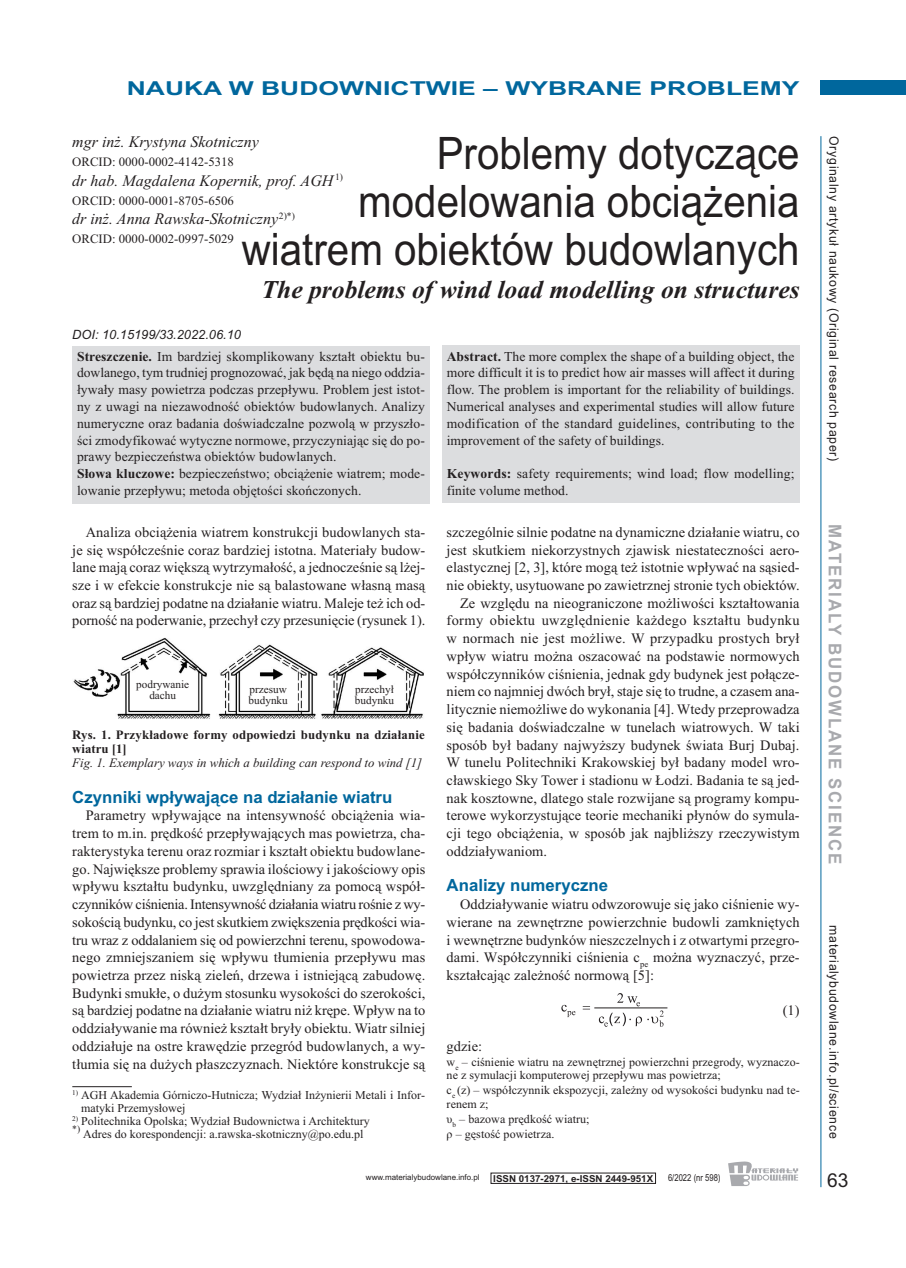
<style>
.page{position:relative;width:906px;height:1268px;background:#fff}
.page>*{position:absolute;margin:0;border:0;box-sizing:border-box;transform-origin:0 0}
.t1{font:44.7px/47.8px "Arial";color:#231f20;text-align:right;scale:.9 1}
.t2{font:italic 700 25.65px "Times New Roman";color:#231f20}
.t3{font:700 19.2px "Arial";color:#00679d;scale:1.38 1}
.t4{font:19.2px "Arial";color:#231f20}
.t5{font:700 17.55px "Arial";letter-spacing:.11em;color:#a8a9ad;scale:.96 1}
.t6{font:700 16.8px "Arial";color:#00679d}
.t7{font:italic 16.05px "Times New Roman";color:#231f20}
.t8{font:14.4px/17.7px "Times New Roman";letter-spacing:.005em;color:#231f20;text-align:justify}
.t9{font:14.4px "Times New Roman";letter-spacing:.025em;color:#231f20}
.t10{font:13.65px/16.8px "Times New Roman";letter-spacing:.005em;color:#231f20}
.t11{font:12.75px "Arial";letter-spacing:.055em;color:#231f20;scale:.96 1}
.t12{font:12.75px "Times New Roman";color:#231f20}
.t13{font:700 12.75px/14.4px "Times New Roman";letter-spacing:.015em;color:#231f20}
.t14{font:italic 12.75px "Times New Roman";color:#231f20}
.t15{font:italic 12.75px "Arial";color:#231f20}
.t16{font:12px/13.6px "Times New Roman";letter-spacing:.005em;color:#231f20}
.t17{font:11.25px/11.2px "Times New Roman";color:#231f20}
.t18{font:700 9.6px "Arial";color:#231f20}
.t19{font:9.6px "Arial";color:#231f20;scale:.8 1}
.t20{font:7.95px "Arial";color:#231f20}
.s1{font-weight:700}
</style>
<div class="page">
<div style="left:821px;top:81px;width:85px;height:14px;background:#00679d"></div>
<hr style="left:820px;top:136px;width:1px;height:1050px;background:#00679d">
<svg style="left:728px;top:1161px;width:70px;height:24px"></svg>
<hr style="left:594px;top:1007px;width:73px;height:1px;background:#231f20">
<svg style="left:561px;top:1004px;width:14px;height:12px"></svg>
<svg style="left:599px;top:993px;width:64px;height:33px"></svg>
<svg style="left:583px;top:1006px;width:7px;height:3px"></svg>
<hr style="left:72px;top:1086px;width:60px;height:1px;background:#231f20">
<div style="left:72px;top:345px;width:357px;height:158px;background:#dcdddf"></div>
<div style="left:442px;top:345px;width:357px;height:158px;background:#dcdddf"></div>
<img style="left:73px;top:638px;width:351px;height:81px">
<div style="left:135px;top:679px;width:56px;height:23px;background:#fff"></div>
<div style="left:243px;top:685px;width:50px;height:22px;background:#fff"></div>
<div style="left:349px;top:685px;width:51px;height:22px;background:#fff"></div>
<h3 class="t3" style="left:127px;top:77px;width:489px">NAUKA W BUDOWNICTWIE – WYBRANE PROBLEMY</h3>
<p class="t7" style="left:72px;top:132px;width:188px">mgr inż. Krystyna Skotniczny</p>
<p class="t12" style="left:72px;top:154px;width:163px">ORCID: 0000-0002-4142-5318</p>
<p class="t7" style="left:72px;top:171px;width:272px">dr hab. Magdalena Kopernik, prof. AGH <sup>1)</sup></p>
<p class="t12" style="left:72px;top:193px;width:163px">ORCID: 0000-0001-8705-6506</p>
<p class="t7" style="left:72px;top:209px;width:224px">dr inż. Anna Rawska-Skotniczny<sup>2)*)</sup></p>
<p class="t12" style="left:72px;top:231px;width:163px">ORCID: 0000-0002-0997-5029</p>
<h1 class="t1" style="left:242px;top:129px;width:621px">Problemy dotyczące modelowania obciążenia wiatrem obiektów budowlanych</h1>
<h2 class="t2" style="left:261px;top:273px;width:539px">The problems of wind load modelling on structures</h2>
<p class="t15" style="left:72px;top:327px;width:170px">DOI: 10.15199/33.2022.06.10</p>
<p class="t10" style="left:77px;top:347px;width:349px"><span class="s1">Streszczenie.</span> Im bardziej skomplikowany kształt obiektu bu&shy;dowlanego, tym trudniej prognozować, jak będą na niego oddzia&shy;ływały masy powietrza podczas przepływu. Problem jest istot&shy;ny z uwagi na niezawodność obiektów budowlanych. Analizy numeryczne oraz badania doświadczalne pozwolą w przyszło&shy;ści zmodyfikować wytyczne normowe, przyczyniając się do po&shy;prawy bezpieczeństwa obiektów budowlanych.<br><span class="s1">Słowa kluczowe:</span> bezpieczeństwo; obciążenie wiatrem; mode&shy;lowanie przepływu; metoda objętości skończonych.</p>
<p class="t10" style="left:447px;top:347px;width:349px;text-align:justify"><span class="s1">Abstract.</span> The more complex the shape of a building object, the more difficult it is to predict how air masses will affect it during flow. The problem is important for the reliability of buildings.<br>Numerical analyses and experimental studies will allow future modification of the standard guidelines, contributing to the improvement of the safety of buildings.</p>
<p class="t10" style="left:447px;top:465px;width:349px"><span class="s1">Keywords:</span> safety requirements; wind load; flow modelling; finite volume method.</p>
<p class="t8" style="left:72px;top:523px;width:354px;text-indent:14px">Analiza obciążenia wiatrem konstrukcji budowlanych sta&shy;je się współcześnie coraz bardziej istotna. Materiały budow&shy;lane mają coraz większą wytrzymałość, a jednocześnie są lżej&shy;sze i w efekcie konstrukcje nie są balastowane własną masą oraz są bardziej podatne na działanie wiatru. Maleje też ich od&shy;porność na poderwanie, przechył czy przesunięcie (rysunek 1).</p>
<p class="t17" style="left:136px;top:678px;width:54px;text-align:center">podrywanie dachu</p>
<p class="t17" style="left:249px;top:683px;width:41px">przesuw budynku</p>
<p class="t17" style="left:355px;top:683px;width:41px">przechył budynku</p>
<p class="t13" style="left:72px;top:727px;width:354px">Rys. 1. Przykładowe formy odpowiedzi budynku na działanie wiatru [1]</p>
<p class="t14" style="left:72px;top:755px;width:351px">Fig. 1. Exemplary ways in which a building can respond to wind [1]</p>
<p class="t6" style="left:72px;top:786px;width:321px">Czynniki wpływające na działanie wiatru</p>
<p class="t8" style="left:72px;top:806px;width:354px;text-indent:14px">Parametry wpływające na intensywność obciążenia wia&shy;trem to m.in. prędkość przepływających mas powietrza, cha&shy;rakterystyka terenu oraz rozmiar i kształt obiektu budowlane&shy;go. Największe problemy sprawia ilościowy i jakościowy opis wpływu kształtu budynku, uwzględniany za pomocą współ&shy;czynników ciśnienia. Intensywność działania wiatru rośnie z wy&shy;sokością budynku, co jest skutkiem zwiększenia prędkości wia&shy;tru wraz z oddalaniem się od powierzchni terenu, spowodowa&shy;nego zmniejszaniem się wpływu tłumienia przepływu mas powietrza przez niską zieleń, drzewa i istniejącą zabudowę.<br>Budynki smukłe, o dużym stosunku wysokości do szerokości, są bardziej podatne na działanie wiatru niż krępe. Wpływ na to oddziaływanie ma również kształt bryły obiektu. Wiatr silniej oddziałuje na ostre krawędzie przegród budowlanych, a wy&shy;tłumia się na dużych płaszczyznach. Niektóre konstrukcje są</p>
<p class="t16" style="left:81px;top:1088px;width:345px;line-height:12.8px;text-indent:-9px"><sup>1)</sup> AGH Akademia Górniczo-Hutnicza; Wydział Inżynierii Metali i Infor&shy;matyki Przemysłowej</p>
<p class="t16" style="left:72px;top:1114px;width:299px;line-height:12.8px"><sup>2)</sup> Politechnika Opolska; Wydział Budownictwa i Architektury <sup>*)</sup> Adres do korespondencji: a.rawska-skotniczny@po.edu.pl</p>
<p class="t8" style="left:446px;top:523px;width:354px">szczególnie silnie podatne na dynamiczne działanie wiatru, co</p>
<p class="t8" style="left:446px;top:540px;width:354px">jest skutkiem niekorzystnych zjawisk niestateczności aero-</p>
<p class="t8" style="left:446px;top:558px;width:354px">elastycznej [2, 3], które mogą też istotnie wpływać na sąsied-</p>
<p class="t8" style="left:446px;top:576px;width:354px">nie obiekty, usytuowane po zawietrznej stronie tych obiektów.</p>
<p class="t8" style="left:460px;top:593px;width:341px">Ze względu na nieograniczone możliwości kształtowania</p>
<p class="t9" style="left:446px;top:612px;width:354px">formy obiektu uwzględnienie każdego kształtu budynku</p>
<p class="t8" style="left:446px;top:629px;width:354px">w normach nie jest możliwe. W przypadku prostych brył</p>
<p class="t8" style="left:446px;top:647px;width:354px">wpływ wiatru można oszacować na podstawie normowych</p>
<p class="t8" style="left:446px;top:664px;width:354px">współczynników ciśnienia, jednak gdy budynek jest połącze-</p>
<p class="t8" style="left:446px;top:682px;width:354px">niem co najmniej dwóch brył, staje się to trudne, a czasem ana-</p>
<p class="t8" style="left:446px;top:700px;width:354px">litycznie niemożliwe do wykonania [4]. Wtedy przeprowadza</p>
<p class="t8" style="left:446px;top:717px;width:354px">się badania doświadczalne w tunelach wiatrowych. W taki</p>
<p class="t8" style="left:446px;top:735px;width:354px">sposób był badany najwyższy budynek świata Burj Dubaj.</p>
<p class="t8" style="left:446px;top:753px;width:354px">W tunelu Politechniki Krakowskiej był badany model wro-</p>
<p class="t8" style="left:446px;top:771px;width:354px">cławskiego Sky Tower i stadionu w Łodzi. Badania te są jed-</p>
<p class="t8" style="left:446px;top:788px;width:354px">nak kosztowne, dlatego stale rozwijane są programy kompu-</p>
<p class="t8" style="left:446px;top:806px;width:354px">terowe wykorzystujące teorie mechaniki płynów do symula-</p>
<p class="t8" style="left:446px;top:824px;width:354px">cji tego obciążenia, w sposób jak najbliższy rzeczywistym</p>
<p class="t8" style="left:446px;top:841px;width:102px">oddziaływaniom.</p>
<p class="t6" style="left:446px;top:875px;width:163px">Analizy numeryczne</p>
<p class="t8" style="left:446px;top:895px;width:354px;text-indent:14px">Oddziaływanie wiatru odwzorowuje się jako ciśnienie wy&shy;wierane na zewnętrzne powierzchnie budowli zamkniętych i wewnętrzne budynków nieszczelnych i z otwartymi przegro&shy;dami. Współczynniki ciśnienia c<sub>pe</sub> można wyznaczyć, prze&shy;kształcając zależność normową [5]:</p>
<p class="t8" style="left:782px;top:1001px;width:18px">(1)</p>
<p class="t8" style="left:446px;top:1036px;width:37px">gdzie:</p>
<p class="t16" style="left:446px;top:1054px;width:354px">w<sub>e</sub> – ciśnienie wiatru na zewnętrznej powierzchni przegrody, wyznaczo&shy;ne z symulacji komputerowej przepływu mas powietrza;</p>
<p class="t16" style="left:446px;top:1082px;width:354px">c<sub>e</sub> (z) – współczynnik ekspozycji, zależny od wysokości budynku nad te&shy;renem z;</p>
<p class="t16" style="left:446px;top:1110px;width:144px;line-height:14.9px">υ<sub>b</sub> – bazowa prędkość wiatru; ρ – gęstość powietrza.</p>
<p class="t20" style="left:366px;top:1172px;width:115px">www.materialybudowlane.info.pl</p>
<p class="t18" style="left:493px;top:1172px;width:161px">ISSN 0137-2971, e-ISSN 2449-951X</p>
<p class="t19" style="left:668px;top:1171px;width:67px">6/2022 (nr 598)</p>
<p class="t11" style="left:841px;top:136px;width:340px;rotate:90deg">Oryginalny artykuł naukowy (Original research paper)</p>
<p class="t5" style="left:845px;top:524px;width:356px;rotate:90deg">MATERIALY BUDOWLANE SCIENCE</p>
<p class="t11" style="left:841px;top:925px;width:223px;rotate:90deg">materialybudowlane.info.pl/science</p>
<h3 class="t4" style="left:827px;top:1168px;width:23px">63</h3>
</div>
